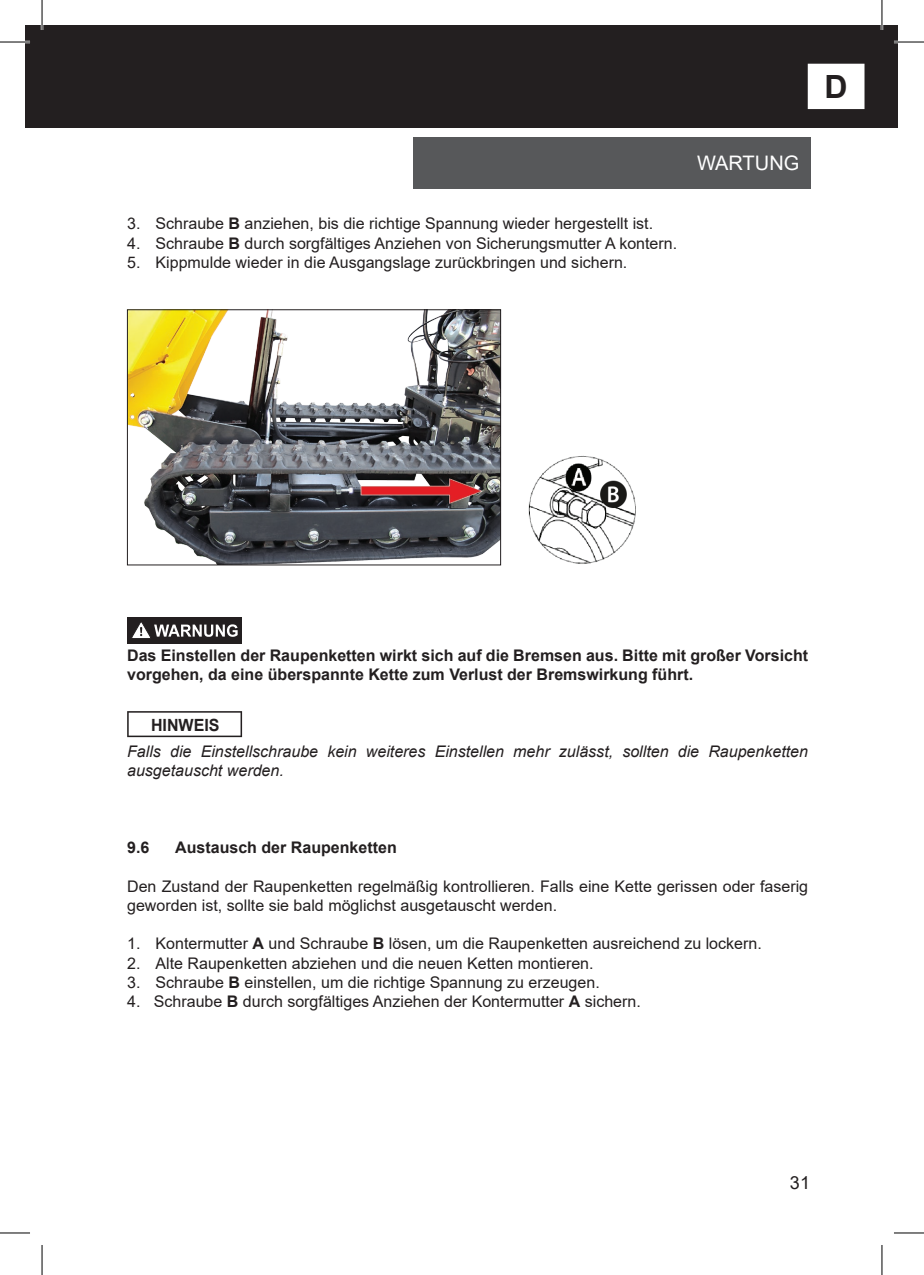
<style>
.page{position:relative;width:924px;height:1275px;background:#fff}
.page>*{position:absolute;margin:0;border:0;box-sizing:border-box;transform-origin:0 0}
.t1{font:700 32px "Arial";color:#231f20}
.t2{font:20px "Arial";color:#fff}
.t3{font:18px "Arial";color:#231f20}
.t4{font:700 16.8px "Arial";color:#231f20;scale:.95 1}
.t5{font:16px/19.2px "Arial";color:#231f20}
.t6{font:700 16px/19.2px "Arial";color:#231f20}
.t7{font:italic 16px/19.2px "Arial";color:#231f20}
.s1{font-weight:700}
</style>
<div class="page">
<div style="left:413px;top:137px;width:397px;height:51px;background:#57585a"></div>
<div style="left:25px;top:25px;width:872px;height:103px;background:#231f20"></div>
<div style="left:808px;top:65px;width:55px;height:43px;background:#fff"></div>
<div style="left:807px;top:64px;width:57px;height:45px;border:2px solid #fff"></div>
<img style="left:129px;top:311px;width:369px;height:252px">
<div style="left:127px;top:309px;width:373px;height:256px;border:1px solid #231f20"></div>
<img style="left:528px;top:455px;width:107px;height:109px">
<div style="left:127px;top:617px;width:115px;height:26px;background:#231f20"></div>
<svg style="left:131px;top:622px;width:106px;height:16px"></svg>
<svg style="left:127px;top:711px;width:115px;height:26px"></svg>
<hr style="left:0;top:41px;width:30px;height:2px;background:#fff">
<hr style="left:893px;top:41px;width:30px;height:2px;background:#fff">
<hr style="left:41px;top:0;width:2px;height:30px;background:#fff">
<hr style="left:880px;top:0;width:2px;height:30px;background:#fff">
<hr style="left:0;top:42px;width:30px;height:1px;background:#000">
<hr style="left:893px;top:42px;width:30px;height:1px;background:#000">
<hr style="left:0;top:1232px;width:30px;height:1px;background:#000">
<hr style="left:893px;top:1232px;width:30px;height:1px;background:#000">
<hr style="left:42px;top:0;width:1px;height:30px;background:#000">
<hr style="left:42px;top:1245px;width:1px;height:30px;background:#000">
<hr style="left:881px;top:0;width:1px;height:30px;background:#000">
<hr style="left:881px;top:1245px;width:1px;height:30px;background:#000">
<p class="t5" style="left:127px;top:214px;width:527px">3. Schraube <span class="s1">B</span> anziehen, bis die richtige Spannung wieder hergestellt ist.</p>
<p class="t5" style="left:127px;top:233px;width:551px">4. Schraube <span class="s1">B</span> durch sorgfältiges Anziehen von Sicherungsmutter A kontern.</p>
<p class="t5" style="left:127px;top:252px;width:501px">5. Kippmulde wieder in die Ausgangslage zurückbringen und sichern.</p>
<p class="t2" style="left:696px;top:149px;width:104px">WARTUNG</p>
<h1 class="t1" style="left:824px;top:64px;width:25px">D</h1>
<p class="t6" style="left:127px;top:646px;width:682px">Das Einstellen der Raupenketten wirkt sich auf die Bremsen aus. Bitte mit großer Vorsicht vorgehen, da eine überspannte Kette zum Verlust der Bremswirkung führt.</p>
<p class="t4" style="left:151px;top:714px;width:74px">HINWEIS</p>
<p class="t7" style="left:127px;top:742px;width:682px">Falls die Einstellschraube kein weiteres Einstellen mehr zulässt, sollten die Raupenketten ausgetauscht werden.</p>
<p class="t6" style="left:127px;top:838px;width:24px">9.6</p>
<p class="t6" style="left:175px;top:838px;width:223px">Austausch der Raupenketten</p>
<p class="t5" style="left:127px;top:876px;width:682px">Den Zustand der Raupenketten regelmäßig kontrollieren. Falls eine Kette gerissen oder faserig geworden ist, sollte sie bald möglichst ausgetauscht werden.</p>
<p class="t5" style="left:127px;top:934px;width:636px">1. Kontermutter <span class="s1">A</span> und Schraube <span class="s1">B</span> lösen, um die Raupenketten ausreichend zu lockern.</p>
<p class="t5" style="left:127px;top:953px;width:467px">2. Alte Raupenketten abziehen und die neuen Ketten montieren.</p>
<p class="t5" style="left:127px;top:972px;width:474px">3. Schraube <span class="s1">B</span> einstellen, um die richtige Spannung zu erzeugen.</p>
<p class="t5" style="left:127px;top:991px;width:515px">4. Schraube <span class="s1">B</span> durch sorgfältiges Anziehen der Kontermutter <span class="s1">A</span> sichern.</p>
<p class="t3" style="left:789px;top:1170px;width:22px">31</p>
</div>
